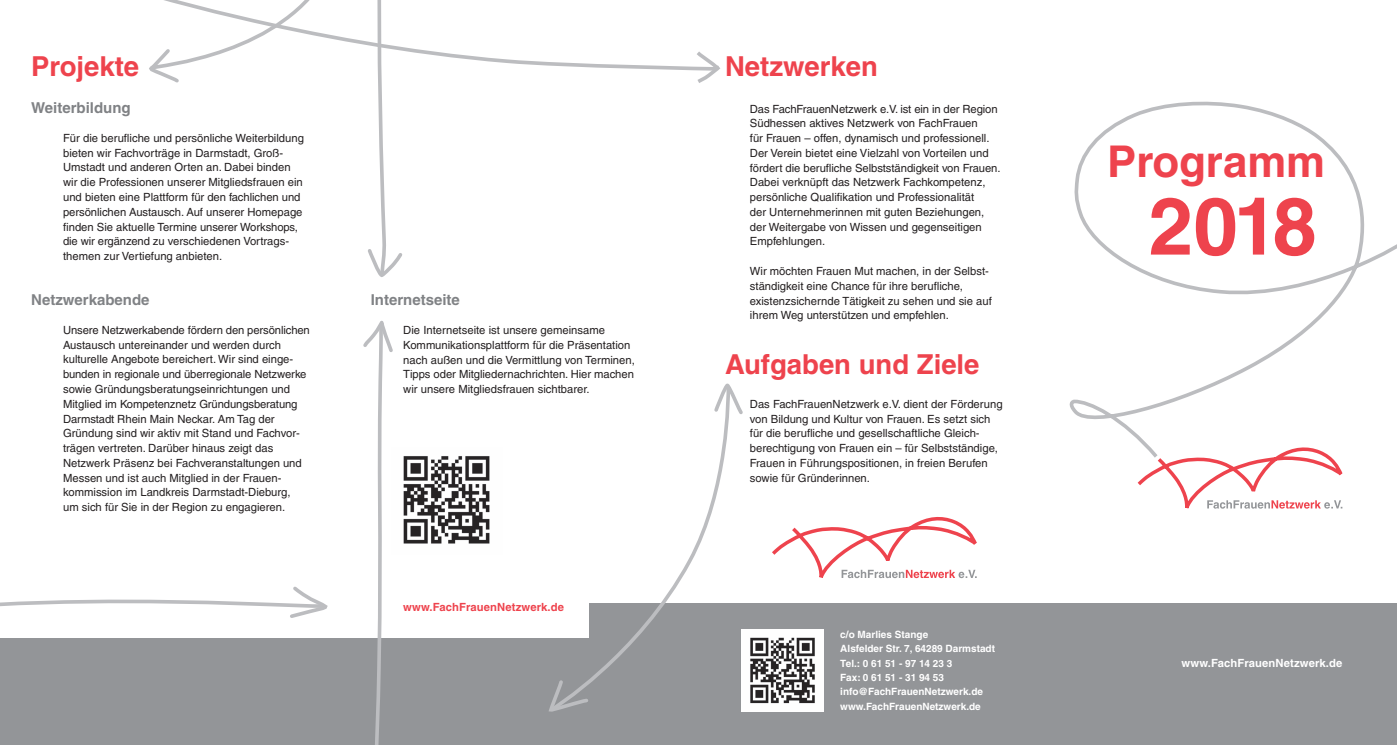
<style>
.page{position:relative;width:1397px;height:745px;background:#fff}
.page>*{position:absolute;margin:0;border:0;box-sizing:border-box;transform-origin:0 0}
.t1{font:700 80px "Helvetica";color:#ee434d}
.t2{font:700 43.75px "Helvetica";color:#ee434d}
.t3{font:700 27.5px "Helvetica";color:#ee434d}
.t4{font:700 15px "Helvetica";color:#808285}
.t5{font:11.25px/14.8px "Helvetica";color:#231f20}
.t6{font:700 11.25px "Helvetica";letter-spacing:.01em;color:#fff}
.t7{font:700 11.25px "Helvetica";letter-spacing:.01em;color:#ee434d}
.t8{font:700 10px/14.4px "Helvetica";color:#fff}
</style>
<div class="page">
<div style="left:0;top:638px;width:698px;height:106px;background:#939598"></div>
<div style="left:589px;top:602px;width:807px;height:142px;background:#939598"></div>
<svg style="left:1069px;top:101px;width:327px;height:342px"></svg>
<svg style="left:1137px;top:443px;width:206px;height:66px"></svg>
<img style="left:746px;top:629px;width:77px;height:81px">
<svg style="left:772px;top:517px;width:205px;height:62px"></svg>
<svg style="left:363px;top:320px;width:30px;height:424px"></svg>
<img style="left:391px;top:446px;width:99px;height:108px">
<svg style="left:0;top:72px;width:328px;height:546px"></svg>
<svg style="left:589px;top:562px;width:98px;height:121px"></svg>
<svg style="left:549px;top:678px;width:41px;height:34px"></svg>
<svg style="left:687px;top:67px;width:59px;height:645px"></svg>
<svg style="left:149px;top:0;width:570px;height:72px"></svg>
<svg style="left:366px;top:0;width:39px;height:277px"></svg>
<h3 class="t3" style="left:31px;top:50px;width:109px">Projekte</h3>
<h3 class="t3" style="left:725px;top:50px;width:154px">Netzwerken</h3>
<h3 class="t4" style="left:31px;top:98px;width:101px">Weiterbildung</h3>
<p class="t5" style="left:63px;top:130px;width:242px">Für die berufliche und persönliche Weiterbildung bieten wir Fachvorträge in Darmstadt, Groß-Umstadt und anderen Orten an. Dabei binden wir die Professionen unserer Mitgliedsfrauen ein und bieten eine Plattform für den fachlichen und persönlichen Austausch. Auf unserer Homepage finden Sie aktuelle Termine unserer Workshops, die wir ergänzend zu verschiedenen Vortrags&shy;themen zur Vertiefung anbieten.</p>
<h3 class="t4" style="left:31px;top:290px;width:120px">Netzwerkabende</h3>
<p class="t5" style="left:63px;top:322px;width:248px">Unsere Netzwerkabende fördern den persönlichen Austausch untereinander und werden durch kulturelle Angebote bereichert. Wir sind einge&shy;bunden in regionale und überregionale Netzwerke sowie Gründungsberatungseinrichtungen und Mitglied im Kompetenznetz Gründungsberatung Darmstadt Rhein Main Neckar. Am Tag der Gründung sind wir aktiv mit Stand und Fachvor&shy;trägen vertreten. Darüber hinaus zeigt das Netzwerk Präsenz bei Fachveranstaltungen und Messen und ist auch Mitglied in der Frauen&shy;kommission im Landkreis Darmstadt-Dieburg,<br>um sich für Sie in der Region zu engagieren.</p>
<h3 class="t4" style="left:370px;top:290px;width:91px">Internetseite</h3>
<p class="t5" style="left:403px;top:322px;width:233px">Die Internetseite ist unsere gemeinsame Kommunikationsplattform für die Präsentation nach außen und die Vermittlung von Terminen, Tipps oder Mitgliedernachrichten. Hier machen wir unsere Mitgliedsfrauen sichtbarer.</p>
<p class="t7" style="left:403px;top:600px;width:162px">www.FachFrauenNetzwerk.de</p>
<p class="t5" style="left:749px;top:101px;width:252px">Das FachFrauenNetzwerk e.V. ist ein in der Region Südhessen aktives Netzwerk von FachFrauen<br>für Frauen – offen, dynamisch und professionell.<br>Der Verein bietet eine Vielzahl von Vorteilen und fördert die berufliche Selbstständigkeit von Frauen.<br>Dabei verknüpft das Netzwerk Fachkompetenz, persönliche Qualifikation und Professionalität<br>der Unternehmerinnen mit guten Beziehungen, der Weitergabe von Wissen und gegenseitigen Empfehlungen.</p>
<p class="t5" style="left:749px;top:263px;width:243px">Wir möchten Frauen Mut machen, in der Selbst&shy;ständigkeit eine Chance für ihre berufliche, existenzsichernde Tätigkeit zu sehen und sie auf ihrem Weg unterstützen und empfehlen.</p>
<h3 class="t3" style="left:725px;top:347px;width:256px">Aufgaben und Ziele</h3>
<p class="t5" style="left:749px;top:396px;width:254px">Das FachFrauenNetzwerk e.V. dient der Förderung von Bildung und Kultur von Frauen. Es setzt sich für die berufliche und gesellschaftliche Gleich&shy;berechtigung von Frauen ein – für Selbstständige, Frauen in Führungspositionen, in freien Berufen sowie für Gründerinnen.</p>
<p class="t8" style="left:840px;top:626px;width:156px">c/o Marlies Stange<br>Alsfelder Str. 7, 64289 Darmstadt<br>Tel.: 0 61 51 - 97 14 23 3<br>Fax: 0 61 51 - 31 94 53 info@FachFrauenNetzwerk.de www.FachFrauenNetzwerk.de</p>
<h2 class="t2" style="left:1106px;top:134px;width:219px">Programm</h2>
<h1 class="t1" style="left:1148px;top:177px;width:169px">2018</h1>
<p class="t6" style="left:1181px;top:655px;width:162px">www.FachFrauenNetzwerk.de</p>
</div>
